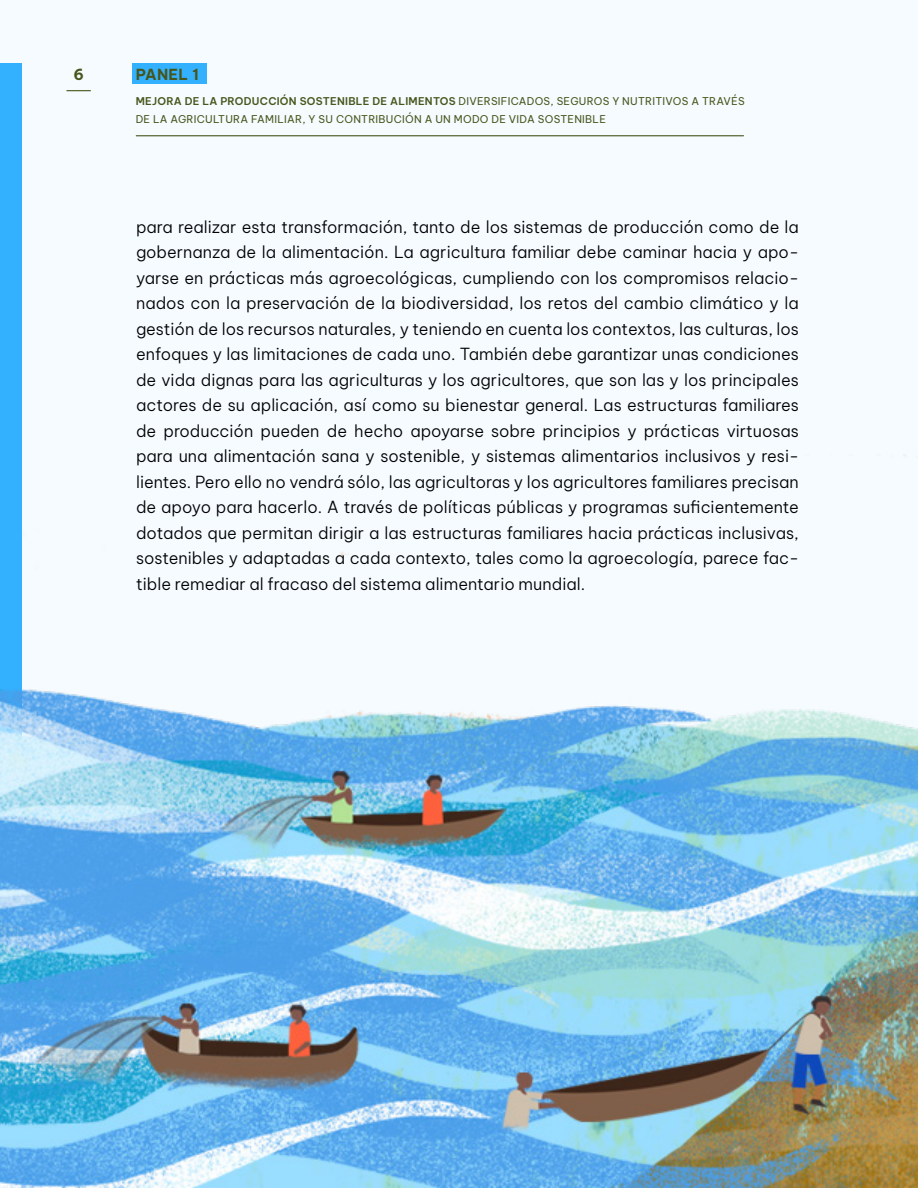
<style>
.page{position:relative;width:918px;height:1188px;background:#fff}
.page>*{position:absolute;margin:0;border:0;box-sizing:border-box;transform-origin:0 0}
.t1{font:300 16.35px/25.5px "Be Vietnam Pro";color:#000;text-align:justify}
.t2{font:700 15px "Be Vietnam Pro";letter-spacing:.025em;color:#47561c}
.t3{font:10.5px/18px "Be Vietnam Pro";letter-spacing:.025em;color:#47561c}
.s1{font-weight:600}
</style>
<div class="page">
<img style="left:0;top:63px;width:918px;height:1125px">
<div style="left:132px;top:63px;width:75px;height:21px;background:#33b1ff"></div>
<hr style="left:136px;top:135px;width:608px;height:1px;background:#47561c">
<svg style="left:67px;top:90px;width:24px;height:1px"></svg>
<p class="t2" style="left:73px;top:61px;width:12px">6</p>
<p class="t2" style="left:136px;top:61px;width:65px">PANEL 1</p>
<p class="t3" style="left:136px;top:91px;width:611px"><span class="s1">MEJORA DE LA PRODUCCIÓN SOSTENIBLE DE ALIMENTOS</span> DIVERSIFICADOS, SEGUROS Y NUTRITIVOS A TRAVÉS<br>DE LA AGRICULTURA FAMILIAR, Y SU CONTRIBUCIÓN A UN MODO DE VIDA SOSTENIBLE</p>
<p class="t1" style="left:136px;top:212px;width:664px">para realizar esta transformación, tanto de los sistemas de producción como de la gobernanza de la alimentación. La agricultura familiar debe caminar hacia y apo&shy;yarse en prácticas más agroecológicas, cumpliendo con los compromisos relacio&shy;nados con la preservación de la biodiversidad, los retos del cambio climático y la gestión de los recursos naturales, y teniendo en cuenta los contextos, las culturas, los enfoques y las limitaciones de cada uno. También debe garantizar unas condiciones de vida dignas para las agriculturas y los agricultores, que son las y los principales actores de su aplicación, así como su bienestar general. Las estructuras familiares de producción pueden de hecho apoyarse sobre principios y prácticas virtuosas para una alimentación sana y sostenible, y sistemas alimentarios inclusivos y resi&shy;lientes. Pero ello no vendrá sólo, las agricultoras y los agricultores familiares precisan de apoyo para hacerlo. A través de políticas públicas y programas suficientemente dotados que permitan dirigir a las estructuras familiares hacia prácticas inclusivas, sostenibles y adaptadas a cada contexto, tales como la agroecología, parece fac&shy;tible remediar al fracaso del sistema alimentario mundial.</p>
</div>
